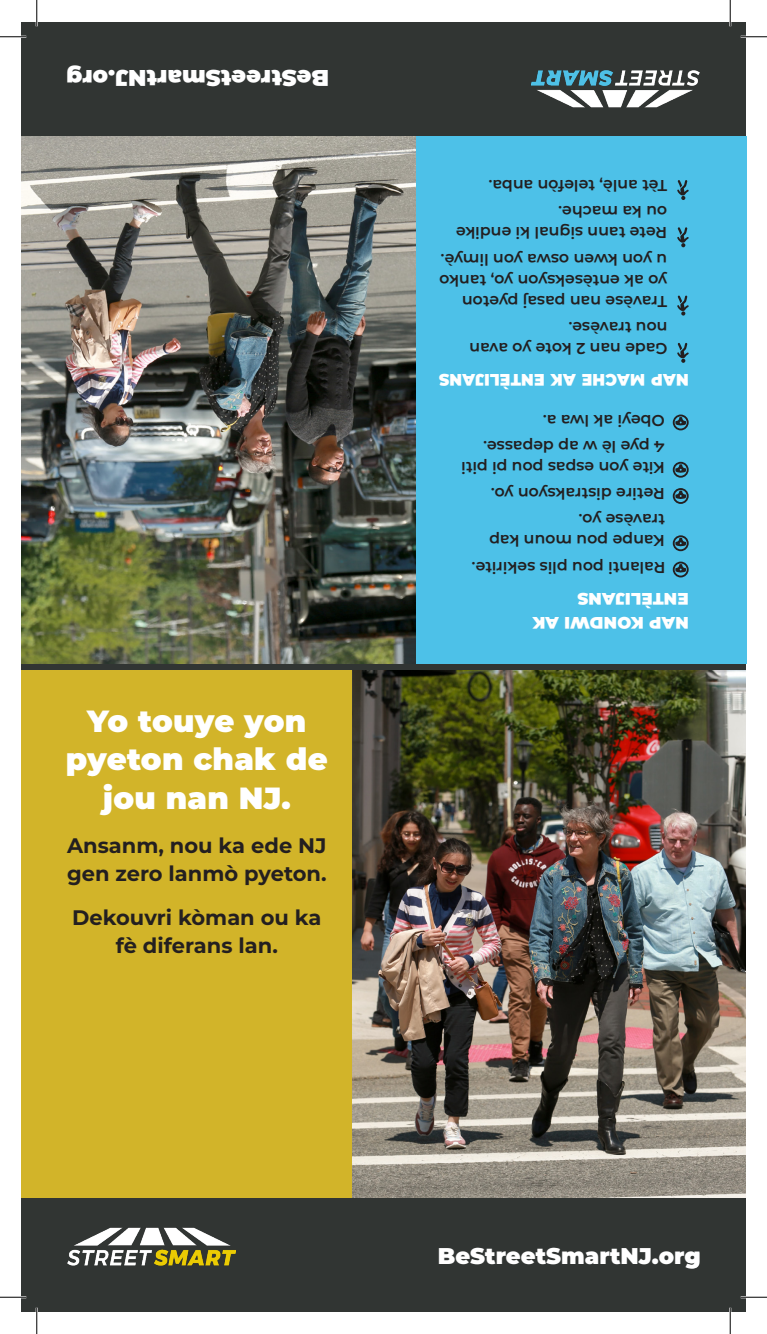
<style>
.page{position:relative;width:767px;height:1334px;background:#fff}
.page>*{position:absolute;margin:0;border:0;box-sizing:border-box;transform-origin:0 0}
.t1{font:900 30.62px/38.5px "Montserrat";letter-spacing:.01em;color:#fff;text-align:center}
.t2{font:900 22.75px "Montserrat";color:#fff}
.t3{font:700 21px/28px "Montserrat";color:#231f20}
.t4{font:900 16.62px/24.3px "Montserrat";letter-spacing:.01em;color:#fff}
.t5{font:900 16.62px "Montserrat";letter-spacing:.01em;color:#fff;scale:.95 1}
.t6{font:600 15.75px/21px "Montserrat";color:#231f20}
.s1{font-weight:800;font-size:21px}
</style>
<div class="page">
<div style="left:21px;top:23px;width:724px;height:1289px;background:#313533"></div>
<img style="left:352px;top:670px;width:394px;height:527px">
<div style="left:21px;top:670px;width:331px;height:527px;background:#d2b429"></div>
<div style="left:415px;top:137px;width:331px;height:527px;background:#4dc1e8"></div>
<img style="left:22px;top:137px;width:393px;height:527px">
<svg style="left:672px;top:561px;width:16px;height:16px"></svg>
<svg style="left:672px;top:535px;width:16px;height:16px"></svg>
<svg style="left:672px;top:488px;width:16px;height:16px"></svg>
<svg style="left:672px;top:462px;width:16px;height:16px"></svg>
<svg style="left:672px;top:414px;width:16px;height:16px"></svg>
<svg style="left:677px;top:343px;width:11px;height:20px"></svg>
<svg style="left:677px;top:296px;width:11px;height:20px"></svg>
<svg style="left:677px;top:227px;width:11px;height:20px"></svg>
<svg style="left:677px;top:180px;width:11px;height:20px"></svg>
<hr style="left:0;top:36px;width:26px;height:2px;background:#fff">
<hr style="left:740px;top:36px;width:26px;height:2px;background:#fff">
<hr style="left:0;top:1296px;width:26px;height:2px;background:#fff">
<hr style="left:740px;top:1296px;width:26px;height:2px;background:#fff">
<hr style="left:36px;top:0;width:2px;height:26px;background:#fff">
<hr style="left:36px;top:1307px;width:2px;height:27px;background:#fff">
<hr style="left:729px;top:0;width:2px;height:26px;background:#fff">
<hr style="left:729px;top:1307px;width:2px;height:27px;background:#fff">
<svg style="left:0;top:36px;width:26px;height:1px"></svg>
<svg style="left:740px;top:36px;width:26px;height:1px"></svg>
<svg style="left:0;top:1296px;width:26px;height:1px"></svg>
<svg style="left:740px;top:1296px;width:26px;height:1px"></svg>
<svg style="left:36px;top:0;width:1px;height:26px"></svg>
<svg style="left:36px;top:1307px;width:1px;height:27px"></svg>
<svg style="left:729px;top:0;width:1px;height:26px"></svg>
<svg style="left:729px;top:1307px;width:1px;height:27px"></svg>
<h2 class="t2" style="left:329px;top:95px;width:264px;rotate:-180deg">BeStreetSmartNJ.org</h2>
<p class="t1" style="left:66px;top:700px;width:263px">Yo touye yon pyeton chak de jou nan NJ.</p>
<p class="t3" style="left:67px;top:830px;width:261px">Ansanm, nou ka ede NJ gen zero lanmò pyeton.</p>
<p class="t3" style="left:72px;top:902px;width:251px;text-align:center">Dekouvri kòman ou ka fè diferans lan.</p>
<p class="t6" style="left:667px;top:197px;width:180px;rotate:-180deg">Tèt anlè, telefòn anba.</p>
<p class="t6" style="left:667px;top:244px;width:213px;rotate:-180deg">Rete tann signal ki endike ou ka mache.</p>
<p class="t6" style="left:667px;top:312px;width:229px;rotate:-180deg">Travèse nan pasaj pyeton yo ak entèseksyon yo, tanko u yon kwen oswa yon limyè.</p>
<p class="t6" style="left:667px;top:360px;width:200px;rotate:-180deg">Gade nan 2 kote yo avan nou travèse.</p>
<p class="t5" style="left:688px;top:393px;width:264px;rotate:-180deg">NAP MACHE AK ENTÈLIJANS</p>
<p class="t6" style="left:664px;top:431px;width:123px;rotate:-180deg">Obeyi ak lwa a.</p>
<p class="t6" style="left:664px;top:478px;width:205px;rotate:-180deg">Kite yon espas pou pi piti<br>4 pye lè w ap depasse.</p>
<p class="t6" style="left:664px;top:505px;width:175px;rotate:-180deg">Retire distraksyon yo.</p>
<p class="t6" style="left:664px;top:552px;width:177px;rotate:-180deg">Kanpe pou moun kap travèse yo.</p>
<p class="t6" style="left:665px;top:578px;width:195px;rotate:-180deg">Ralanti pou plis sekirite.</p>
<p class="t4" style="left:688px;top:636px;width:157px;rotate:-180deg">NAP KONDWI AK<br>ENTÈLIJANS</p>
<h2 class="t2" style="left:438px;top:1238px;width:264px">BeStreetSmartNJ.org<span class="s1">g</span></h2>
</div>
